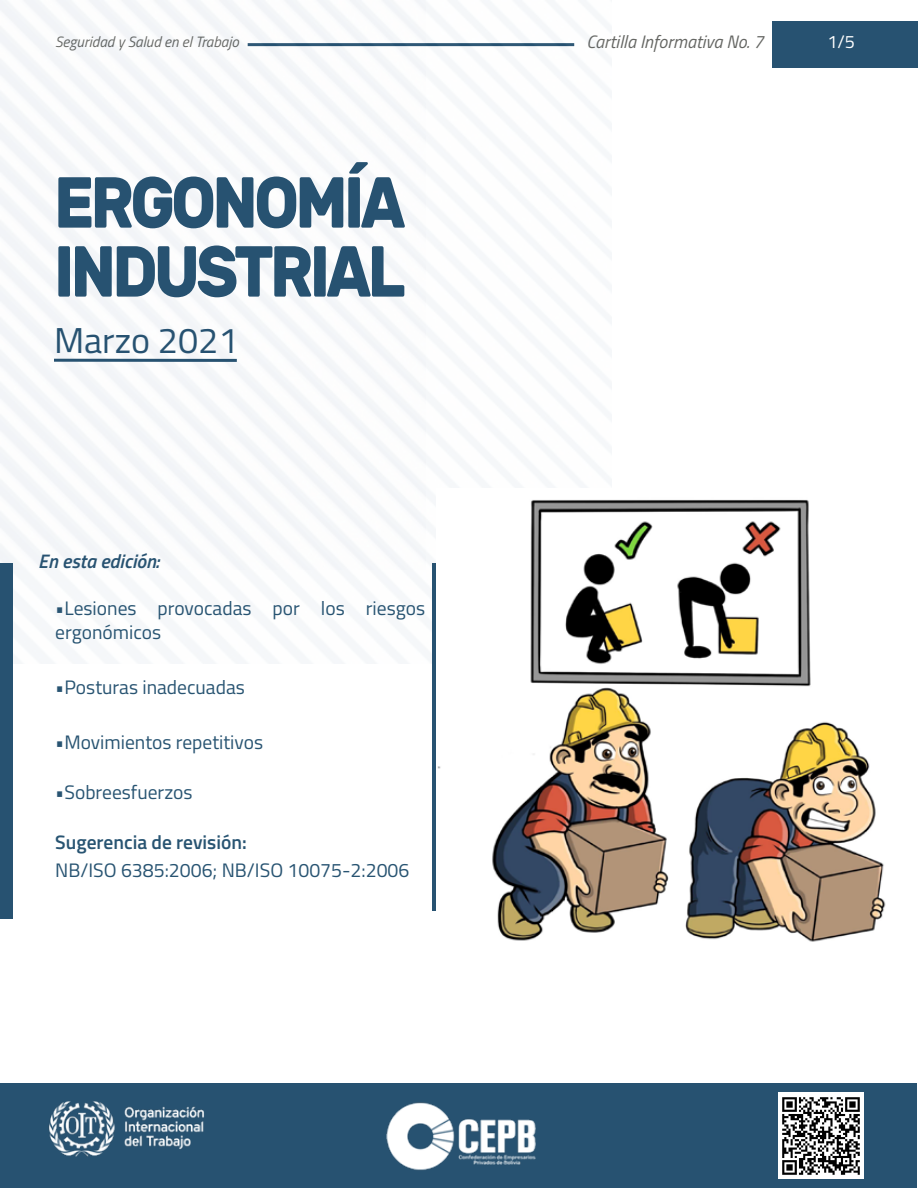
<style>
.page{position:relative;width:918px;height:1188px;background:#fff}
.page>*{position:absolute;margin:0;border:0;box-sizing:border-box;transform-origin:0 0}
.t1{font:700 72px/69px "Rubik";letter-spacing:-.06em;color:#275271;scale:.87 1}
.t2{font:36px "Titillium Web";color:#275271}
.t3{font:19.5px/23.4px "Titillium Web";color:#285472}
.t4{font:600 19.5px "Titillium Web";color:#285472}
.t5{font:italic 600 19.5px "Titillium Web";color:#275271}
.t6{font:italic 18px "Titillium Web";color:#656663}
.t7{font:18px "Titillium Web";color:#fff}
.t8{font:italic 15px "Titillium Web";color:#656663}
</style>
<div class="page">
<div style="left:772px;top:21px;width:146px;height:47px;background:#275271"></div>
<img style="left:0;top:0;width:575px;height:663px">
<hr style="left:54px;top:359px;width:183px;height:3px;background:#275271">
<div style="left:1px;top:1083px;width:916px;height:105px;background:#275271"></div>
<img style="left:49px;top:1101px;width:155px;height:56px">
<div style="left:0;top:564px;width:12px;height:355px;background:#275271"></div>
<img style="left:386px;top:1102px;width:150px;height:69px">
<hr style="left:432px;top:564px;width:4px;height:347px;background:#275271">
<img style="left:436px;top:489px;width:450px;height:453px">
<img style="left:779px;top:1093px;width:85px;height:85px">
<p class="t8" style="left:55px;top:31px;width:185px">Seguridad y Salud en el Trabajo</p>
<p class="t6" style="left:586px;top:28px;width:179px">Cartilla Informativa No. 7</p>
<p class="t7" style="left:827px;top:28px;width:29px">1/5</p>
<h1 class="t1" style="left:54px;top:168px;width:406px">ERGONOMÍA<br>INDUSTRIAL</h1>
<h2 class="t2" style="left:54px;top:314px;width:186px">Marzo 2021</h2>
<p class="t5" style="left:38px;top:546px;width:122px">En esta edición:</p>
<p class="t3" style="left:55px;top:596px;width:371px">•Lesiones provocadas por los riesgos ergonómicos</p>
<p class="t3" style="left:55px;top:674px;width:191px">•Posturas inadecuadas</p>
<p class="t3" style="left:55px;top:730px;width:209px">•Movimientos repetitivos</p>
<p class="t3" style="left:55px;top:780px;width:139px">•Sobreesfuerzos</p>
<p class="t4" style="left:55px;top:828px;width:193px">Sugerencia de revisión:</p>
<p class="t3" style="left:55px;top:857px;width:356px">NB/ISO 6385:2006; NB/ISO 10075-2:2006</p>
</div>
